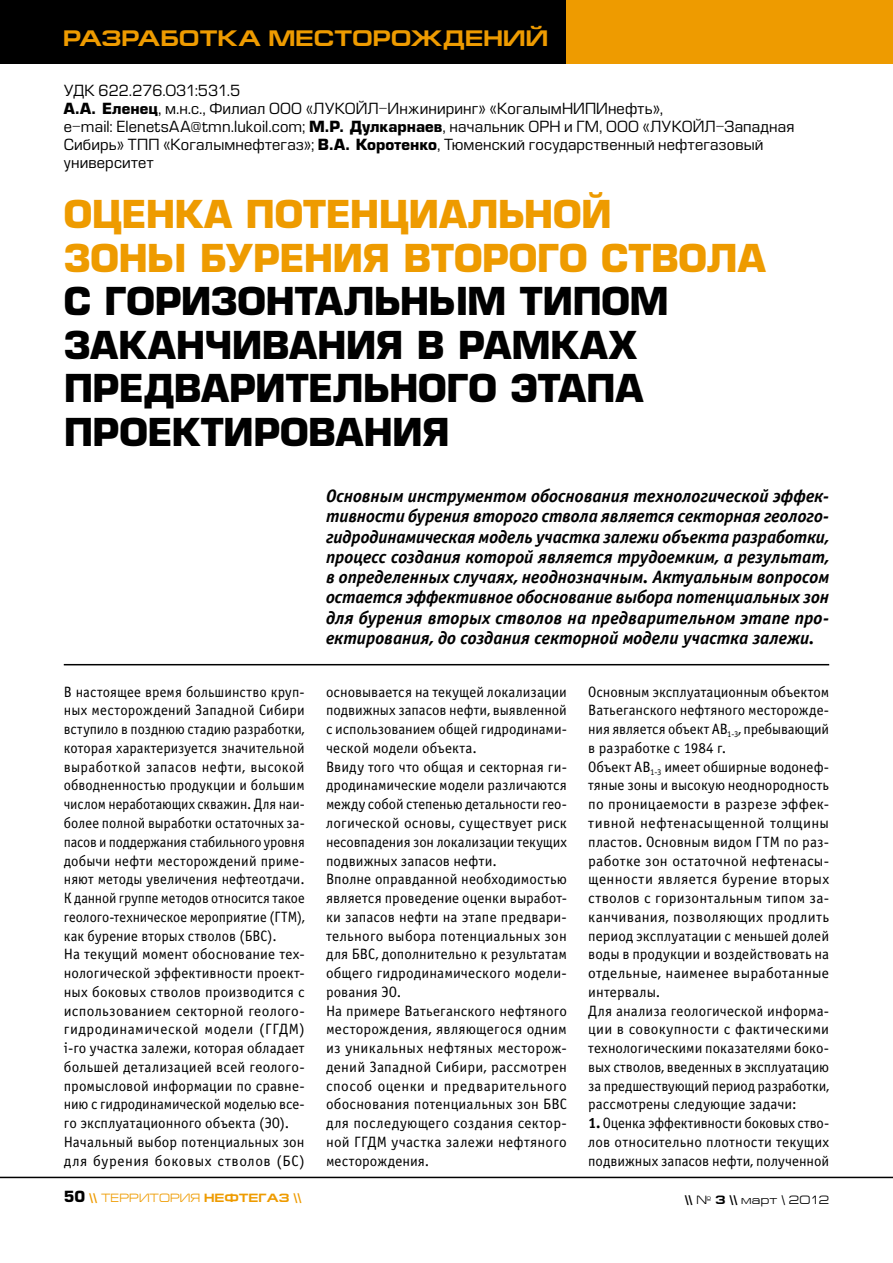
<style>
.page{position:relative;width:893px;height:1263px;background:#fff}
.page>*{position:absolute;margin:0;border:0;box-sizing:border-box;transform-origin:0 0}
.t1{font:700 37.5px/43.5px "Europe";letter-spacing:-.01em;color:#000}
.t2{font:700 37.5px/43.5px "Europe";letter-spacing:-.01em;color:#ee9b00}
.t3{font:700 22.5px "Europe Ext";letter-spacing:-.005em;color:#ee9b00}
.t4{font:italic 700 18px/20.2px "Officina Sans C";letter-spacing:-.005em;color:#000;text-align:justify}
.t5{font:15px/18.8px "Officina Sans C";letter-spacing:.01em;color:#000}
.t6{font:500 15px/18px "Europe";letter-spacing:.01em;color:#000}
.t7{font:700 12px "Europe Ext";color:#ee9b00}
.t8{font:12px "Europe Ext";letter-spacing:.015em;color:#000}
.s1{font-weight:700}
.s2{font-family:"Europe";font-size:15px;color:#000}
.s3{font-weight:400}
</style>
<div class="page">
<div style="left:0;top:0;width:893px;height:64px;background:#ee9b00"></div>
<div style="left:0;top:0;width:566px;height:64px;background:#000"></div>
<hr style="left:0;top:1177px;width:893px;height:1px;background:#000">
<hr style="left:64px;top:664px;width:765px;height:1px;background:#000">
<h2 class="t3" style="left:63px;top:26px;width:487px">разработка месторожден ий</h2>
<p class="t6" style="left:64px;top:83px;width:732px">УДК 622.276.031:531.5<br><span class="s1">А.А. Еленец</span>, м.н.с., Филиал ООО «ЛУКОЙЛ-Инжиниринг» «КогалымНИПИнефть»,<br>e-mail: ElenetsAA@tmn.lukoil.com; <span class="s1">М.Р. Дулкарнаев</span>, начальник ОРН и ГМ, ООО «ЛУКОЙЛ-Западная Сибирь» ТПП «Когалымнефтегаз»; <span class="s1">В.А. Коротенко</span>, Тюменский государственный нефтегазовый университет</p>
<h1 class="t2" style="left:64px;top:193px;width:703px">ОЦЕНКА ПОТЕНЦИАЛЬНОЙ<br>ЗОНЫ БУРЕНИЯ ВТОРОГО СТВОЛА</h1>
<h1 class="t1" style="left:64px;top:280px;width:607px">С ГОРИЗОНТАЛЬНЫМ ТИПОМ<br>ЗАКАНЧИВАНИЯ В РАМКАХ<br>ПРЕДВАРИТЕЛЬНОГО ЭТАПА<br>ПРОЕКТИРОВАНИЯ</h1>
<p class="t4" style="left:326px;top:486px;width:505px">Основным инструментом обоснования технологической эффек&shy;тивности бурения второго ствола является секторная геолого&shy;гидродинамическая модель участка залежи объекта разработки, процесс создания которой является трудоемким, а результат, в определенных случаях, неоднозначным. Актуальным вопросом остается эффективное обоснование выбора потенциальных зон для бурения вторых стволов на предварительном этапе про&shy;ектирования, до создания секторной модели участка залежи.</p>
<p class="t5" style="left:64px;top:683px;width:242px">В настоящее время большинство круп&shy;ных месторождений Западной Сибири вступило в позднюю стадию разработки, которая характеризуется значительной выработкой запасов нефти, высокой обводненностью продукции и большим числом неработающих скважин. Для наи&shy;более полной выработки остаточных за&shy;пасов и поддержания стабильного уровня добычи нефти месторождений приме&shy;няют методы увеличения нефтеотдачи.<br>К данной группе методов относится такое геолого-техническое мероприятие (ГТМ), как бурение вторых стволов (БВС).<br>На текущий момент обоснование тех&shy;нологической эффективности проект&shy;ных боковых стволов производится с использованием секторной геолого&shy;гидродинамической модели (ГГДМ) i-го участка залежи, которая обладает большей детализацией всей геолого&shy;промысловой информации по сравне&shy;нию с гидродинамической моделью все&shy;го эксплуатационного объекта (ЭО).<br>Начальный выбор потенциальных зон для бурения боковых стволов (БС)</p>
<p class="t5" style="left:326px;top:683px;width:242px">основывается на текущей локализации подвижных запасов нефти, выявленной с использованием общей гидродинами&shy;ческой модели объекта.<br>Ввиду того что общая и секторная ги&shy;дродинамические модели различаются между собой степенью детальности гео&shy;логической основы, существует риск несовпадения зон локализации текущих подвижных запасов нефти.<br>Вполне оправданной необходимостью является проведение оценки выработ&shy;ки запасов нефти на этапе предвари&shy;тельного выбора потенциальных зон для БВС, дополнительно к результатам общего гидродинамического модели&shy;рования ЭО.<br>На примере Ватьеганского нефтяного месторождения, являющегося одним из уникальных нефтяных месторож&shy;дений Западной Сибири, рассмотрен способ оценки и предварительного обоснования потенциальных зон БВС для последующего создания сектор&shy;ной ГГДМ участка залежи нефтяного месторождения.</p>
<p class="t5" style="left:588px;top:683px;width:242px">Основным эксплуатационным объектом Ватьеганского нефтяного месторожде&shy;ния является объект АВ<sub>1-3</sub>, пребывающий в разработке с 1984 г.<br>Объект АВ<sub>1-3</sub> имеет обширные водонеф&shy;тяные зоны и высокую неоднородность по проницаемости в разрезе эффек&shy;тивной нефтенасыщенной толщины пластов. Основным видом ГТМ по раз&shy;работке зон остаточной нефтенасы&shy;щенности является бурение вторых стволов с горизонтальным типом за&shy;канчивания, позволяющих продлить период эксплуатации с меньшей долей воды в продукции и воздействовать на отдельные, наименее выработанные интервалы.<br>Для анализа геологической информа&shy;ции в совокупности с фактическими технологическими показателями боко&shy;вых стволов, введенных в эксплуатацию за предшествующий период разработки, рассмотрены следующие задачи:</p>
<p class="t5" style="left:588px;top:1114px;width:242px;text-align:justify"><span class="s1">1.</span> Оценка эффективности боковых ство&shy;лов относительно плотности текущих подвижных запасов нефти, полученной</p>
<p class="t7" style="left:64px;top:1191px;width:239px"><span class="s2">50</span> \\ <span class="s3">ТЕРРИТОРИЯ</span> НЕФТЕГАЗ \\</p>
<p class="t8" style="left:685px;top:1193px;width:146px"><span class="s1">\\</span> № <span class="s1">3 \\</span> март \ 2012</p>
</div>
